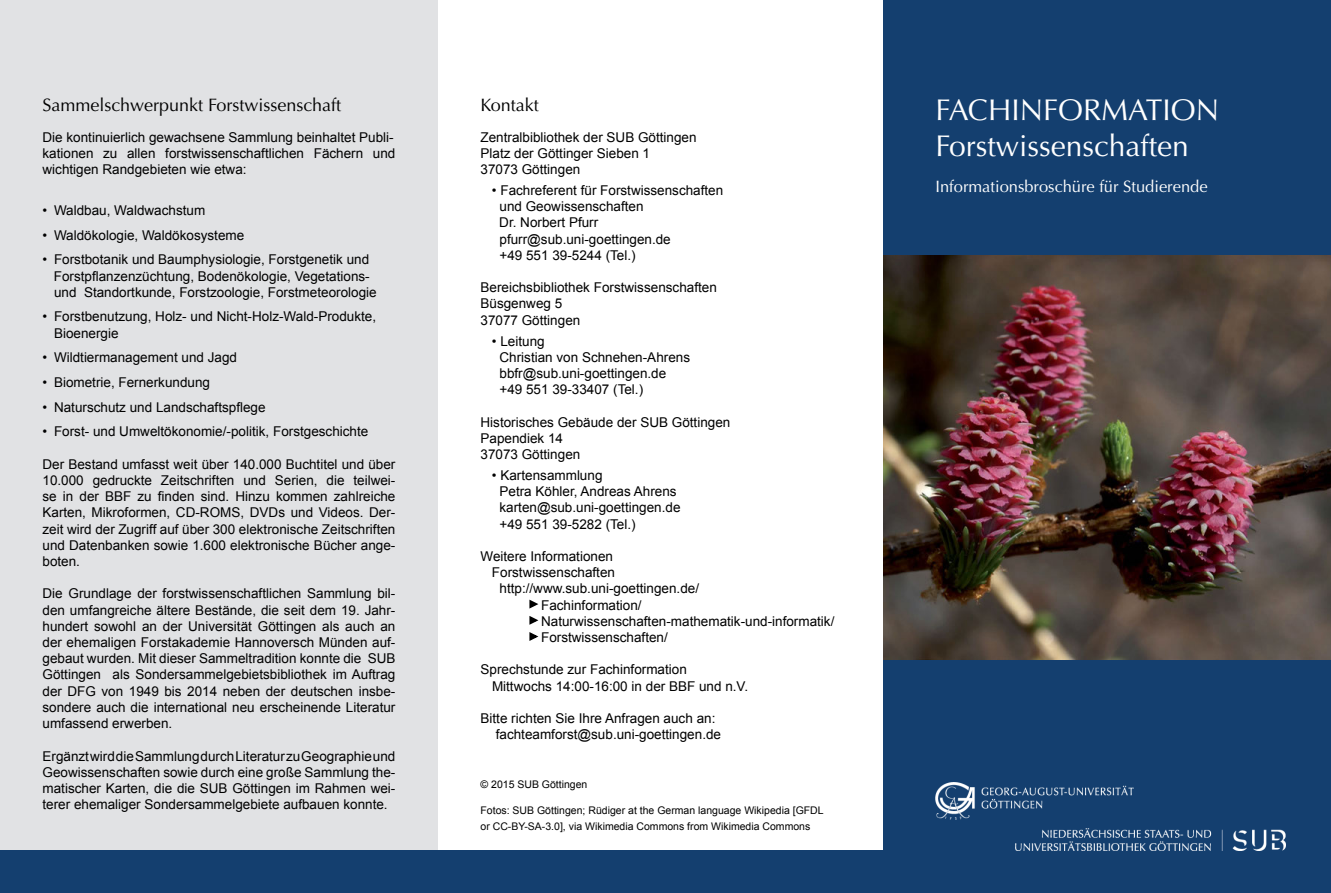
<style>
.page{position:relative;width:1331px;height:893px;background:#fff}
.page>*{position:absolute;margin:0;border:0;box-sizing:border-box;transform-origin:0 0}
.t1{font:30px/36px "Optima LT Std";color:#fff}
.t2{font:18px "Optima LT Std";color:#000}
.t3{font:16.5px "Optima LT Std";color:#fff}
.t4{font:13.5px/16.2px "Arial";color:#000}
.t5{font:10.5px/16.2px "Arial";color:#000}
</style>
<div class="page">
<div style="left:0;top:0;width:438px;height:850px;background:#e1e2e4"></div>
<div style="left:0;top:850px;width:969px;height:43px;background:#143f6f"></div>
<div style="left:883px;top:0;width:448px;height:893px;background:#143f6f"></div>
<img style="left:883px;top:255px;width:448px;height:404px">
<img style="left:935px;top:782px;width:350px;height:68px">
<svg style="left:529px;top:599px;width:10px;height:42px"></svg>
<h2 class="t2" style="left:43px;top:94px;width:300px">Sammelschwerpunkt Forstwissenschaft</h2>
<p class="t4" style="left:43px;top:129px;width:354px">Die kontinuierlich gewachsene Sammlung beinhaltet Publi&shy;kationen zu allen forstwissenschaftlichen Fächern und wichtigen Randgebieten wie etwa:</p>
<p class="t4" style="left:43px;top:202px;width:164px">• Waldbau, Waldwachstum</p>
<p class="t4" style="left:43px;top:227px;width:203px">• Waldökologie, Waldökosysteme</p>
<p class="t4" style="left:54px;top:252px;width:324px;text-indent:-11px">• Forstbotanik und Baumphysiologie, Forstgenetik und<br>Forstpflanzenzüchtung, Bodenökologie, Vegetations&shy;und Standortkunde, Forstzoologie, Forstmeteorologie</p>
<p class="t4" style="left:54px;top:309px;width:324px;text-indent:-11px">• Forstbenutzung, Holz- und Nicht-Holz-Wald-Produkte,<br>Bioenergie</p>
<p class="t4" style="left:43px;top:350px;width:196px">• Wildtiermanagement und Jagd</p>
<p class="t4" style="left:43px;top:374px;width:169px">• Biometrie, Fernerkundung</p>
<p class="t4" style="left:43px;top:399px;width:225px">• Naturschutz und Landschaftspflege</p>
<p class="t4" style="left:43px;top:424px;width:327px">• Forst- und Umweltökonomie/-politik, Forstgeschichte</p>
<p class="t4" style="left:43px;top:456px;width:354px;text-align:justify">Der Bestand umfasst weit über 140.000 Buchtitel und über 10.000 gedruckte Zeitschriften und Serien, die teilwei&shy;se in der BBF zu finden sind. Hinzu kommen zahlreiche Karten, Mikroformen, CD-ROMS, DVDs und Videos. Der&shy;zeit wird der Zugriff auf über 300 elektronische Zeitschriften und Datenbanken sowie 1.600 elektronische Bücher ange&shy;boten.</p>
<p class="t4" style="left:43px;top:586px;width:354px;text-align:justify">Die Grundlage der forstwissenschaftlichen Sammlung bil&shy;den umfangreiche ältere Bestände, die seit dem 19. Jahr&shy;hundert sowohl an der Universität Göttingen als auch an der ehemaligen Forstakademie Hannoversch Münden auf&shy;gebaut wurden. Mit dieser Sammeltradition konnte die SUB Göttingen als Sondersammelgebietsbibliothek im Auftrag der DFG von 1949 bis 2014 neben der deutschen insbe&shy;sondere auch die international neu erscheinende Literatur umfassend erwerben.</p>
<p class="t4" style="left:43px;top:748px;width:354px;text-align:justify">Ergänzt wird die Sammlung durch Literatur zu Geographie und Geowissenschaften sowie durch eine große Sammlung the&shy;matischer Karten, die die SUB Göttingen im Rahmen wei&shy;terer ehemaliger Sondersammelgebiete aufbauen konnte.</p>
<h2 class="t2" style="left:480px;top:94px;width:60px">Kontakt</h2>
<p class="t4" style="left:480px;top:129px;width:218px">Zentralbibliothek der SUB Göttingen<br>Platz der Göttinger Sieben 1<br>37073 Göttingen</p>
<p class="t4" style="left:499px;top:182px;width:226px;text-indent:-7px">• Fachreferent für Forstwissenschaften und Geowissenschaften<br>Dr. Norbert Pfurr pfurr@sub.uni-goettingen.de<br>+49 551 39-5244 (Tel.)</p>
<p class="t4" style="left:480px;top:279px;width:238px">Bereichsbibliothek Forstwissenschaften<br>Büsgenweg 5<br>37077 Göttingen</p>
<p class="t4" style="left:499px;top:333px;width:192px;text-indent:-8px">• Leitung<br>Christian von Schnehen-Ahrens bbfr@sub.uni-goettingen.de +49 551 39-33407 (Tel.)</p>
<p class="t4" style="left:480px;top:414px;width:251px">Historisches Gebäude der SUB Göttingen<br>Papendiek 14<br>37073 Göttingen</p>
<p class="t4" style="left:499px;top:467px;width:183px;text-indent:-8px">• Kartensammlung<br>Petra Köhler, Andreas Ahrens karten@sub.uni-goettingen.de +49 551 39-5282 (Tel.)</p>
<p class="t4" style="left:480px;top:548px;width:134px">Weitere Informationen</p>
<p class="t4" style="left:492px;top:565px;width:125px">Forstwissenschaften</p>
<p class="t4" style="left:499px;top:581px;width:201px">http://www.sub.uni-goettingen.de/</p>
<p class="t4" style="left:529px;top:597px;width:114px"><sup>►</sup> Fachinformation/</p>
<p class="t4" style="left:529px;top:613px;width:306px"><sup>►</sup> Naturwissenschaften-mathematik-und-informatik/</p>
<p class="t4" style="left:529px;top:629px;width:140px"><sup>►</sup> Forstwissenschaften/</p>
<p class="t4" style="left:492px;top:662px;width:258px;text-indent:-11px">Sprechstunde zur Fachinformation<br>Mittwochs 14:00-16:00 in der BBF und n.V.</p>
<p class="t4" style="left:496px;top:710px;width:227px;text-indent:-15px">Bitte richten Sie Ihre Anfragen auch an: fachteamforst@sub.uni-goettingen.de</p>
<p class="t5" style="left:480px;top:777px;width:108px">© 2015 SUB Göttingen</p>
<p class="t5" style="left:480px;top:802px;width:345px">Fotos: SUB Göttingen; Rüdiger at the German language Wikipedia [GFDL or CC-BY-SA-3.0], via Wikimedia Commons from Wikimedia Commons</p>
<h1 class="t1" style="left:935px;top:92px;width:285px">FACHINFORMATION<br>Forstwissenschaften</h1>
<p class="t3" style="left:935px;top:177px;width:274px">Informationsbroschüre für Studierende</p>
</div>
